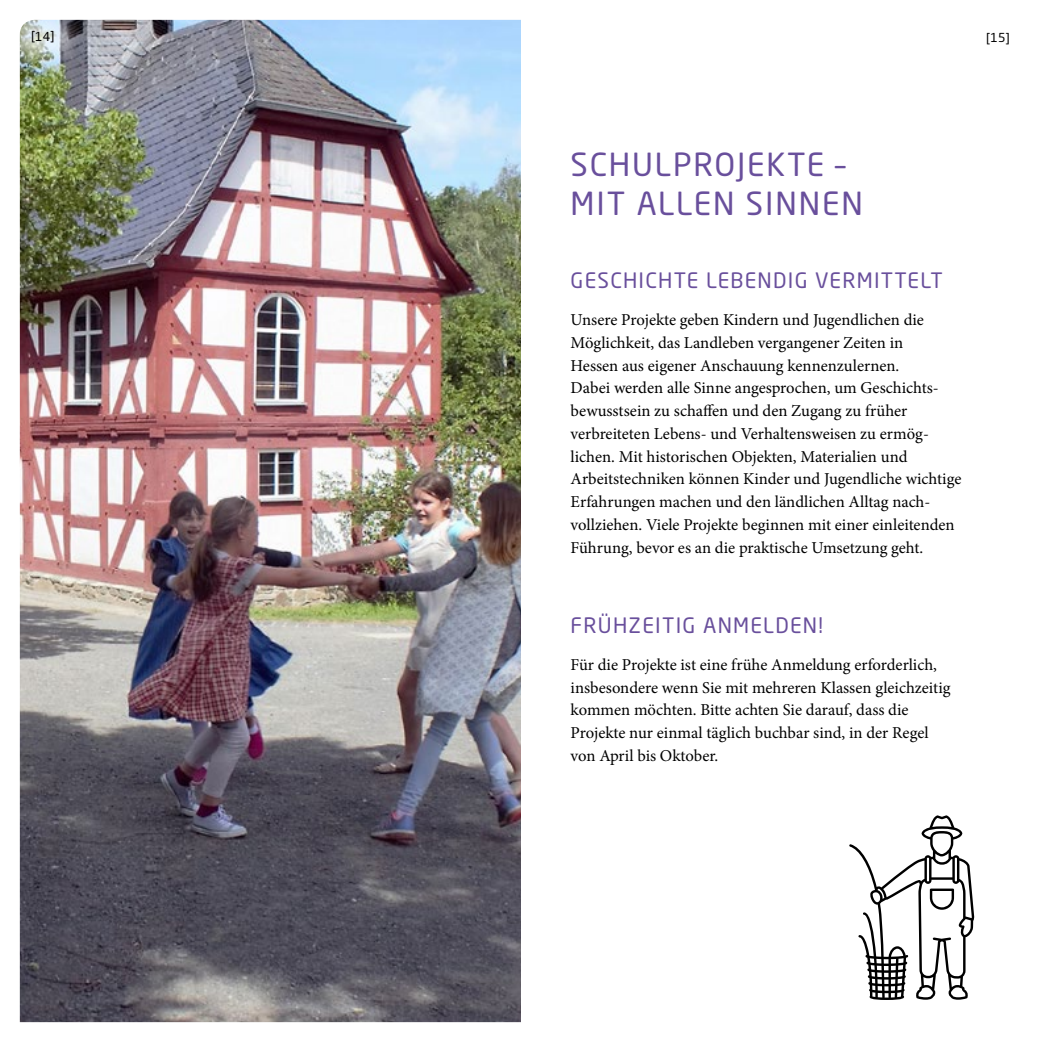
<style>
.page{position:relative;width:1042px;height:1042px;background:#fff}
.page>*{position:absolute;margin:0;border:0;box-sizing:border-box;transform-origin:0 0}
.t1{font:31.5px "Neo Sans Pro Cyr";letter-spacing:.06em;color:#694f9c}
.t2{font:21px "Neo Sans Pro Cyr";letter-spacing:.06em;color:#694f9c}
.t3{font:16.62px/22.8px "Minion Pro";color:#000}
.t4{font:12.25px "Neo Sans Pro Cyr";color:#000}
</style>
<div class="page">
<img style="left:20px;top:20px;width:501px;height:1002px">
<svg style="left:849px;top:815px;width:125px;height:185px"></svg>
<div style="left:4px;top:4px;width:77px;height:66px;background:#fff;opacity:.67"></div>
<p class="t4" style="left:31px;top:29px;width:25px">[14]</p>
<p class="t4" style="left:986px;top:30px;width:25px">[15]</p>
<p class="t1" style="left:570px;top:145px;width:276px">SCHULPROJEKTE –</p>
<p class="t1" style="left:570px;top:184px;width:294px">MIT ALLEN SINNEN</p>
<p class="t2" style="left:570px;top:268px;width:374px">GESCHICHTE LEBENDIG VERMITTELT</p>
<p class="t3" style="left:570px;top:308px;width:355px">Unsere Projekte geben Kindern und Jugendlichen die</p>
<p class="t3" style="left:570px;top:331px;width:334px">Möglichkeit, das Landleben vergangener Zeiten in</p>
<p class="t3" style="left:570px;top:354px;width:330px">Hessen aus eigener Anschauung kennenzulernen.</p>
<p class="t3" style="left:570px;top:377px;width:370px">Dabei werden alle Sinne angesprochen, um Geschichts&shy;bewusstsein zu schaffen und den Zugang zu früher</p>
<p class="t3" style="left:570px;top:422px;width:392px">verbreiteten Lebens- und Verhaltensweisen zu ermög&shy;lichen. Mit historischen Objekten, Materialien und Arbeitstechniken können Kinder und Jugendliche wichtige Erfahrungen machen und den ländlichen Alltag nach&shy;vollziehen. Viele Projekte beginnen mit einer einleitenden Führung, bevor es an die praktische Umsetzung geht.</p>
<p class="t2" style="left:570px;top:612px;width:254px">FRÜHZEITIG ANMELDEN!</p>
<p class="t3" style="left:570px;top:653px;width:368px">Für die Projekte ist eine frühe Anmeldung erforderlich,</p>
<p class="t3" style="left:570px;top:676px;width:381px">insbesondere wenn Sie mit mehreren Klassen gleichzeitig</p>
<p class="t3" style="left:570px;top:699px;width:339px">kommen möchten. Bitte achten Sie darauf, dass die</p>
<p class="t3" style="left:570px;top:721px;width:359px">Projekte nur einmal täglich buchbar sind, in der Regel</p>
<p class="t3" style="left:570px;top:744px;width:149px">von April bis Oktober.</p>
</div>
